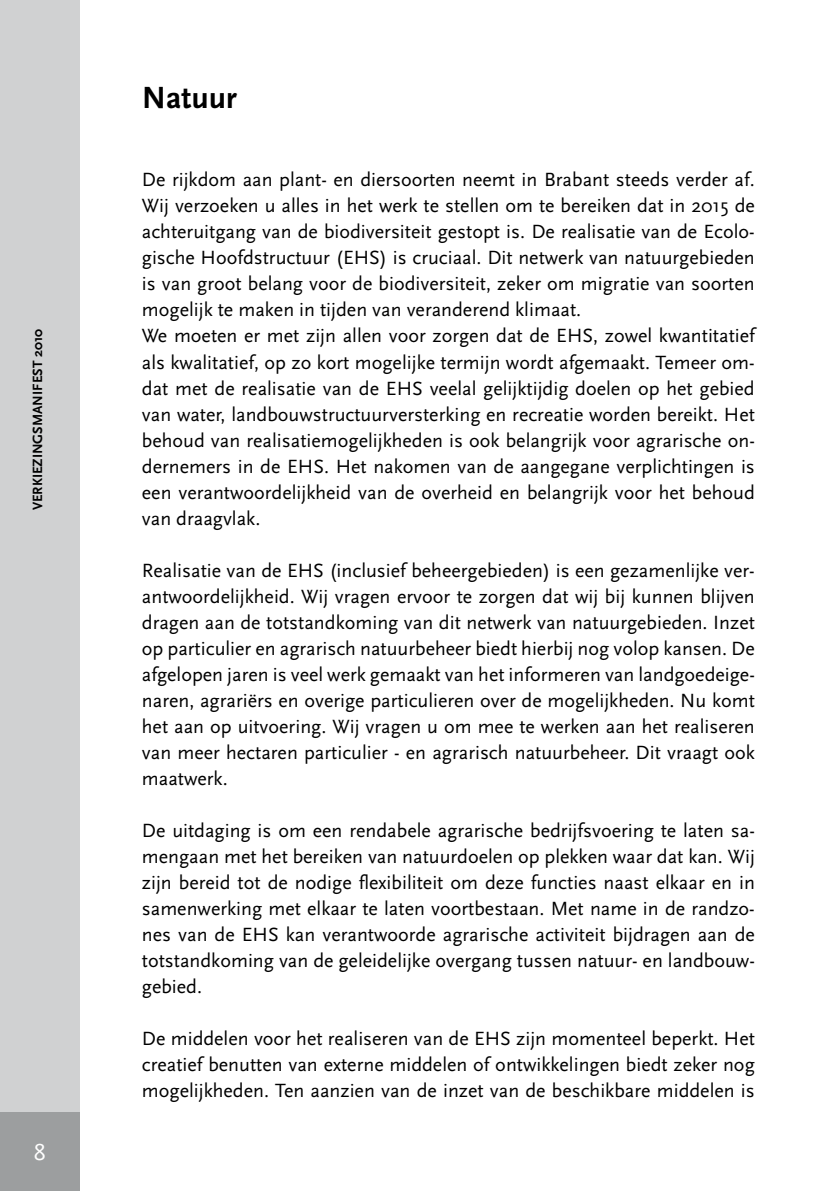
<style>
.page{position:relative;width:840px;height:1191px;background:#fff}
.page>*{position:absolute;margin:0;border:0;box-sizing:border-box;transform-origin:0 0}
.t1{font:700 32px "Scala Sans";color:#000}
.t2{font:24px "Scala Sans";color:#fff}
.t3{font:20px/26px "Scala Sans";color:#000;text-align:justify}
.t4{font:700 14px "Scala Sans";color:#000}
</style>
<div class="page">
<div style="left:0;top:1111px;width:79px;height:80px;background:#9c9e9f"></div>
<div style="left:0;top:0;width:79px;height:1111px;background:#d0d1d2"></div>
<p class="t4" style="left:29px;top:510px;width:183px;rotate:-90deg">Verkiezingsman ifest 2010</p>
<p class="t2" style="left:34px;top:1137px;width:13px">8</p>
<h1 class="t1" style="left:142px;top:79px;width:97px">Natuur</h1>
<p class="t3" style="left:142px;top:167px;width:614px;text-align:left">De rijkdom aan plant- en diersoorten neemt in Brabant steeds verder af.<br>Wij verzoeken u alles in het werk te stellen om te bereiken dat in 2015 de achteruitgang van de biodiversiteit gestopt is. De realisatie van de Ecolo&shy;gische Hoofdstructuur (EHS) is cruciaal. Dit netwerk van natuurgebieden is van groot belang voor de biodiversiteit, zeker om migratie van soorten mogelijk te maken in tijden van veranderend klimaat.<br>We moeten er met zijn allen voor zorgen dat de EHS, zowel kwantitatief als kwalitatief, op zo kort mogelijke termijn wordt afgemaakt. Temeer om&shy;dat met de realisatie van de EHS veelal gelijktijdig doelen op het gebied van water, landbouwstructuurversterking en recreatie worden bereikt. Het behoud van realisatiemogelijkheden is ook belangrijk voor agrarische on&shy;dernemers in de EHS. Het nakomen van de aangegane verplichtingen is een verantwoordelijkheid van de overheid en belangrijk voor het behoud van draagvlak.</p>
<p class="t3" style="left:142px;top:557px;width:614px">Realisatie van de EHS (inclusief beheergebieden) is een gezamenlijke ver&shy;antwoordelijkheid. Wij vragen ervoor te zorgen dat wij bij kunnen blijven dragen aan de totstandkoming van dit netwerk van natuurgebieden. Inzet op particulier en agrarisch natuurbeheer biedt hierbij nog volop kansen. De afgelopen jaren is veel werk gemaakt van het informeren van landgoedeige&shy;naren, agrariërs en overige particulieren over de mogelijkheden. Nu komt het aan op uitvoering. Wij vragen u om mee te werken aan het realiseren van meer hectaren particulier - en agrarisch natuurbeheer. Dit vraagt ook maatwerk.</p>
<p class="t3" style="left:142px;top:817px;width:614px">De uitdaging is om een rendabele agrarische bedrijfsvoering te laten sa&shy;mengaan met het bereiken van natuurdoelen op plekken waar dat kan. Wij zijn bereid tot de nodige flexibiliteit om deze functies naast elkaar en in samenwerking met elkaar te laten voortbestaan. Met name in de randzo&shy;nes van de EHS kan verantwoorde agrarische activiteit bijdragen aan de totstandkoming van de geleidelijke overgang tussen natuur- en landbouw&shy;gebied.</p>
<p class="t3" style="left:142px;top:1025px;width:614px">De middelen voor het realiseren van de EHS zijn momenteel beperkt. Het creatief benutten van externe middelen of ontwikkelingen biedt zeker nog mogelijkheden. Ten aanzien van de inzet van de beschikbare middelen is</p>
</div>
